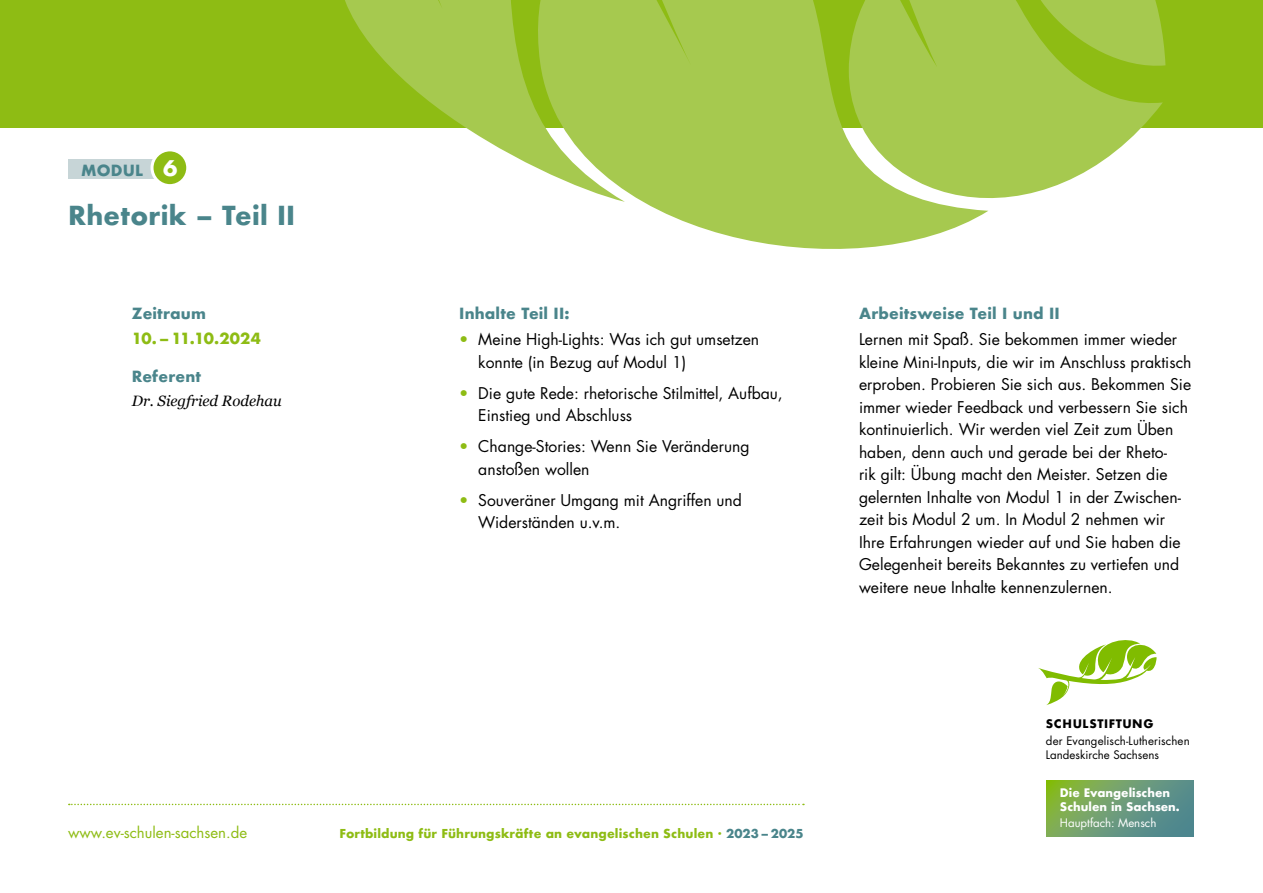
<style>
.page{position:relative;width:1263px;height:893px;background:#fff}
.page>*{position:absolute;margin:0;border:0;box-sizing:border-box;transform-origin:0 0}
.t1{font:700 25.5px "Futura";letter-spacing:.01em;color:#4a858b}
.t2{font:15.75px/22.5px "Futura Std";color:#000}
.t3{font:700 15px "Futura";letter-spacing:.01em;color:#4a858b}
.t4{font:15px "Futura Std";color:#8ebc14}
.t5{font:italic 15px "Georgia";color:#000}
.t6{font:700 15px "Futura";letter-spacing:-.01em;color:#8ebc14}
.t7{font:700 12px "Futura";letter-spacing:.01em;color:#8ebc14}
.t8{font:11.55px/13.8px "Futura Std";letter-spacing:.01em;color:#000}
.t9{font:700 11.55px/13.8px "Futura";color:#fff}
.t10{font:11.55px "Futura Std";color:#fff}
.t11{font:700 11.55px "Futura";letter-spacing:.05em;color:#000}
.s1{font-size:21px;color:#fff}
.s2{color:#8ebc14}
.s3{color:#4a858b}
</style>
<div class="page">
<svg style="left:1046px;top:780px;width:147px;height:57px;background:#6c9d70"></svg>
<svg style="left:1038px;top:640px;width:118px;height:65px"></svg>
<svg style="left:69px;top:804px;width:735px;height:1px"></svg>
<div style="left:0;top:0;width:1263px;height:128px;background:#8ebc14"></div>
<svg style="left:68px;top:0;width:1097px;height:249px;fill:#a6c94f"></svg>
<p class="t3" style="left:81px;top:159px;width:98px">MODUL <span class="s1">6</span></p>
<h1 class="t1" style="left:68px;top:197px;width:229px">Rhetorik – Teil II</h1>
<p class="t3" style="left:132px;top:302px;width:76px">Zeitraum</p>
<p class="t6" style="left:132px;top:327px;width:131px">10.–11.10.2024</p>
<p class="t3" style="left:132px;top:365px;width:71px">Referent</p>
<p class="t5" style="left:132px;top:389px;width:151px">Dr. Siegfried Rodehau</p>
<p class="t3" style="left:459px;top:302px;width:112px">Inhalte Teil II:</p>
<p class="t2" style="left:478px;top:328px;width:282px;text-indent:-19px"><span class="s2">•</span> Meine High-Lights: Was ich gut umsetzen konnte (in Bezug auf Modul 1)</p>
<p class="t2" style="left:478px;top:382px;width:306px;text-indent:-19px"><span class="s2">•</span> Die gute Rede: rhetorische Stilmittel, Aufbau,<br>Einstieg und Abschluss</p>
<p class="t2" style="left:478px;top:435px;width:273px;text-indent:-19px"><span class="s2">•</span> Change-Stories: Wenn Sie Veränderung anstoßen wollen</p>
<p class="t2" style="left:478px;top:489px;width:265px;text-indent:-19px"><span class="s2">•</span> Souveräner Umgang mit Angriffen und<br>Widerständen u.v.m.</p>
<p class="t4" style="left:68px;top:823px;width:181px">www.ev-schulen-sachsen.de</p>
<p class="t7" style="left:339px;top:824px;width:466px">Fortbildung für Führungskräfte an evangelischen Schulen · <span class="s3">2023–2025</span></p>
<p class="t3" style="left:859px;top:302px;width:202px">Arbeitsweise Teil I und II</p>
<p class="t2" style="left:859px;top:328px;width:334px">Lernen mit Spaß. Sie bekommen immer wieder kleine Mini-Inputs, die wir im Anschluss praktisch erproben. Probieren Sie sich aus. Bekommen Sie immer wieder Feedback und verbessern Sie sich kontinuierlich. Wir werden viel Zeit zum Üben haben, denn auch und gerade bei der Rheto-<br>rik gilt: Übung macht den Meister. Setzen die gelernten Inhalte von Modul 1 in der Zwischen&shy;zeit bis Modul 2 um. In Modul 2 nehmen wir Ihre Erfahrungen wieder auf und Sie haben die Gelegenheit bereits Bekanntes zu vertiefen und weitere neue Inhalte kennenzulernen.</p>
<p class="t11" style="left:1046px;top:716px;width:109px">SCHULSTIFTUNG</p>
<p class="t8" style="left:1046px;top:734px;width:145px">der Evangelisch-Lutherischen<br>Landeskirche Sachsens</p>
<p class="t9" style="left:1060px;top:786px;width:121px">Die Evangelischen<br>Schulen in Sachsen.</p>
<p class="t10" style="left:1060px;top:816px;width:98px">Hauptfach: Mensch</p>
</div>
